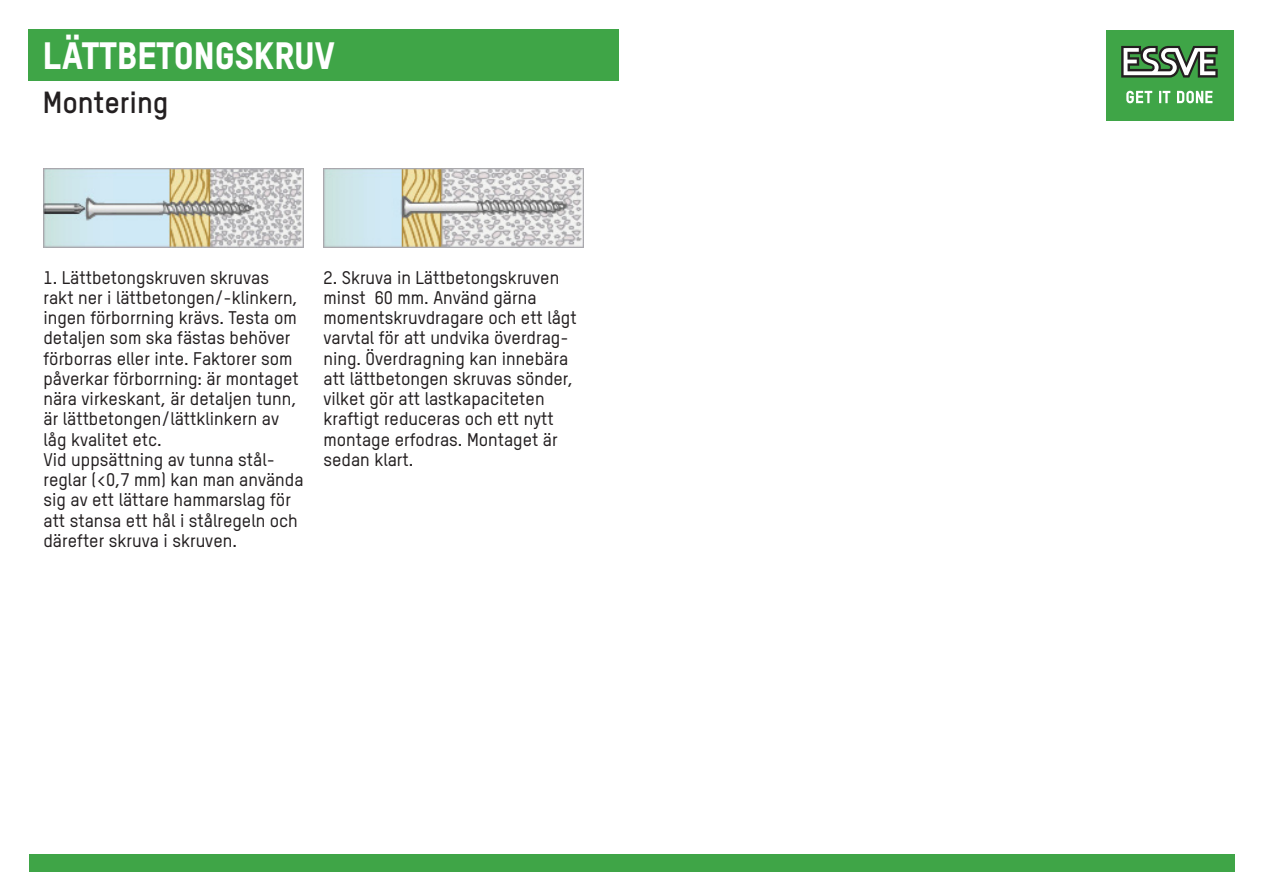
<style>
.page{position:relative;width:1263px;height:893px;background:#fff}
.page>*{position:absolute;margin:0;border:0;box-sizing:border-box;transform-origin:0 0}
.t1{font:800 37.5px "TSTAR";color:#fff}
.t2{font:700 30px "TSTAR";color:#231f20}
.t3{font:500 18px/20.2px "TSTAR";color:#231f20}
</style>
<div class="page">
<div style="left:29px;top:30px;width:590px;height:51px;background:#3fa547"></div>
<div style="left:29px;top:855px;width:1205px;height:17px;background:#3fa547"></div>
<div style="left:1106px;top:30px;width:127px;height:90px;background:#3fa547"></div>
<svg style="left:1126px;top:91px;width:86px;height:12px"></svg>
<svg style="left:1121px;top:46px;width:97px;height:32px"></svg>
<img style="left:43px;top:168px;width:261px;height:80px">
<img style="left:324px;top:168px;width:260px;height:80px">
<p class="t1" style="left:43px;top:32px;width:293px">LÄTTBETONGSKRUV</p>
<p class="t2" style="left:43px;top:84px;width:127px">Montering</p>
<p class="t3" style="left:43px;top:267px;width:262px">1. Lättbetongskruven skruvas rakt ner i lättbetongen/-klinkern, ingen förborrning krävs. Testa om detaljen som ska fästas behöver förborras eller inte. Faktorer som påverkar förborrning: är montaget nära virkeskant, är detaljen tunn, är lättbetongen/lättklinkern av låg kvalitet etc.<br>Vid uppsättning av tunna stål&shy;reglar (&lt;0,7 mm) kan man använda sig av ett lättare hammarslag för att stansa ett hål i stålregeln och därefter skruva i skruven.</p>
<p class="t3" style="left:323px;top:267px;width:255px">2. Skruva in Lättbetongskruven minst 60 mm. Använd gärna momentskruvdragare och ett lågt varvtal för att undvika överdrag&shy;ning. Överdragning kan innebära att lättbetongen skruvas sönder, vilket gör att lastkapaciteten kraftigt reduceras och ett nytt montage erfodras. Montaget är sedan klart.</p>
</div>
